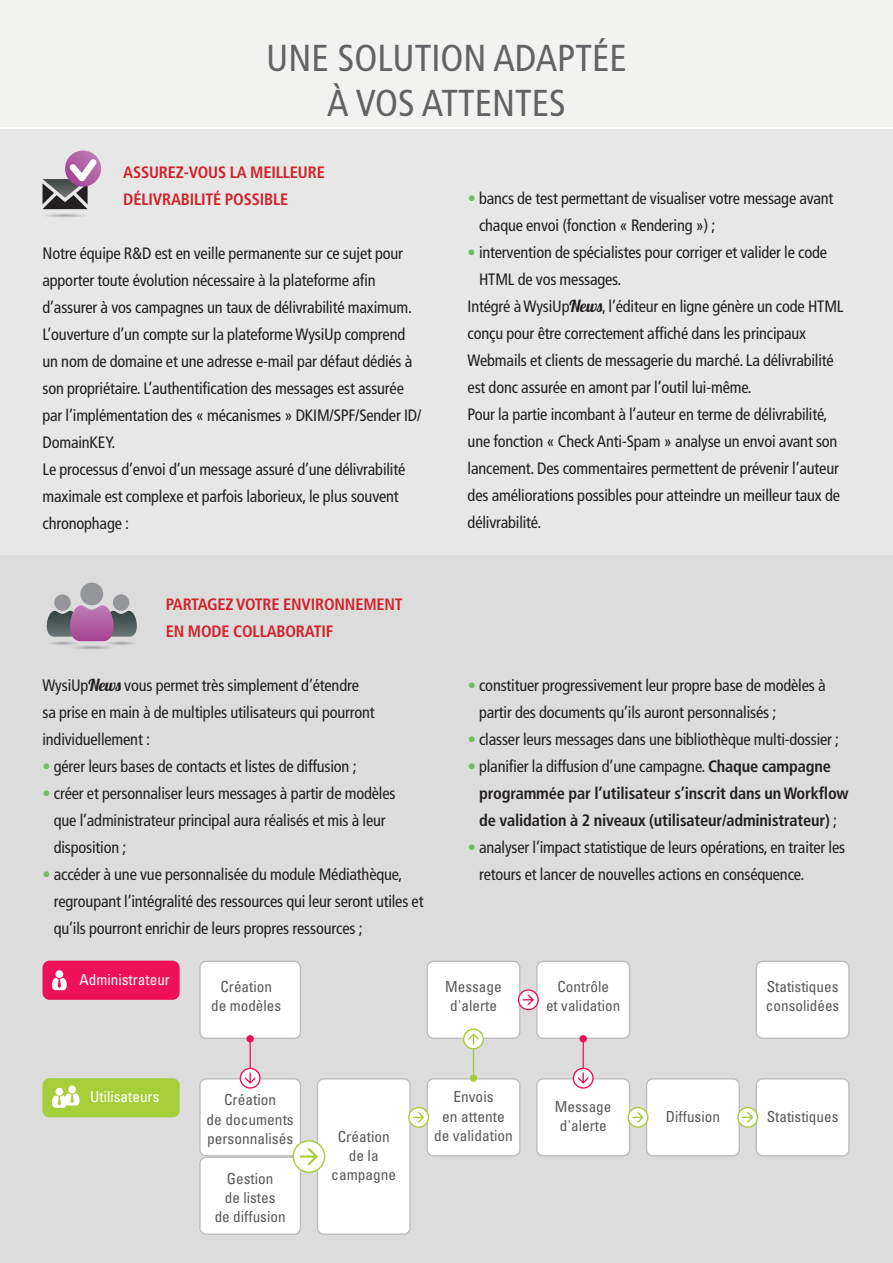
<style>
.page{position:relative;width:893px;height:1263px;background:#fff}
.page>*{position:absolute;margin:0;border:0;box-sizing:border-box;transform-origin:0 0}
.t1{font:condensed 37.5px/45px "Frutiger LT Std";color:#636366;text-align:center}
.t2{font:condensed 16.5px/27px "Frutiger LT Std";letter-spacing:-.01em;color:#231f20}
.t3{font:700 condensed 16.5px/27px "Frutiger LT Std";letter-spacing:-.01em;color:#231f20}
.t4{font:700 condensed 16.5px/27px "Frutiger LT Std";letter-spacing:-.01em;color:#d1232a}
.t5{font:condensed 15.15px/19.4px "Univers LT Std";color:#57585a;text-align:center}
.t6{font:condensed 15.15px "Univers LT Std";color:#fff}
.s1{font-family:"Lobster 1.4";font-stretch:normal}
.s2{color:#6dbf5d}
.s3{font-weight:400;color:#6dbf5d}
.s4{font-weight:400}
</style>
<div class="page">
<div style="left:0;top:128px;width:893px;height:1135px;background:#e6e7e6"></div>
<div style="left:0;top:0;width:893px;height:128px;background:#f2f3f1"></div>
<hr style="left:0;top:127px;width:893px;height:1px;background:#fff">
<div style="left:0;top:556px;width:893px;height:707px;background:#dcdcdc"></div>
<div style="left:43px;top:961px;width:137px;height:39px;background:#ee1059;border-radius:7px"></div>
<div style="left:55px;top:970px;width:8px;height:8px;background:#fff;border-radius:50%"></div>
<svg style="left:51px;top:978px;width:16px;height:12px"></svg>
<div style="left:43px;top:1078px;width:137px;height:39px;background:#a6ce39;border-radius:7px"></div>
<div style="left:55px;top:1088px;width:8px;height:7px;background:#fff;border-radius:50%"></div>
<div style="left:68px;top:1085px;width:8px;height:8px;background:#fff;border-radius:50%"></div>
<svg style="left:51px;top:1093px;width:29px;height:15px"></svg>
<svg style="left:199px;top:961px;width:102px;height:78px;background:#fbfbfb"></svg>
<svg style="left:756px;top:961px;width:94px;height:78px;background:#fbfbfb"></svg>
<div style="left:246px;top:1035px;width:8px;height:7px;background:#ee1059;border-radius:50%"></div>
<hr style="left:250px;top:1039px;width:1px;height:39px;background:#ee1059">
<svg style="left:240px;top:1068px;width:20px;height:20px"></svg>
<div style="left:240px;top:1068px;width:21px;height:21px;border:1px solid #ee1059;border-radius:50%"></div>
<hr style="left:583px;top:1039px;width:1px;height:39px;background:#ee1059">
<svg style="left:573px;top:1068px;width:20px;height:20px"></svg>
<div style="left:573px;top:1068px;width:21px;height:21px;border:1px solid #ee1059;border-radius:50%"></div>
<hr style="left:473px;top:1031px;width:1px;height:47px;background:#a6ce39">
<svg style="left:464px;top:1029px;width:19px;height:20px"></svg>
<div style="left:463px;top:1028px;width:21px;height:21px;border:1px solid #a6ce39;border-radius:50%"></div>
<svg style="left:199px;top:1072px;width:321px;height:163px"></svg>
<svg style="left:426px;top:961px;width:204px;height:84px;background:#f7f5f5"></svg>
<svg style="left:536px;top:1072px;width:314px;height:84px"></svg>
<div style="left:113px;top:594px;width:16px;height:17px;background:#939598;border-radius:50%"></div>
<div style="left:54px;top:594px;width:17px;height:17px;background:#939598;border-radius:50%"></div>
<div style="left:80px;top:583px;width:23px;height:22px;background:#939598;border-radius:50%"></div>
<svg style="left:46px;top:605px;width:91px;height:36px"></svg>
<svg style="left:65px;top:151px;width:36px;height:36px"></svg>
<svg style="left:43px;top:159px;width:54px;height:50px"></svg>
<h1 class="t1" style="left:266px;top:35px;width:362px">UNE SOLUTION ADAPTÉE<br>À VOS ATTENTES</h1>
<p class="t4" style="left:123px;top:158px;width:203px">ASSUREZ-VOUS LA MEILLEURE<br>DÉLIVRABILITÉ POSSIBLE</p>
<p class="t2" style="left:43px;top:239px;width:380px">Notre équipe R&amp;D est en veille permanente sur ce sujet pour apporter toute évolution nécessaire à la plateforme afin d’assurer à vos campagnes un taux de délivrabilité maximum.<br>L’ouverture d’un compte sur la plateforme WysiUp comprend un nom de domaine et une adresse e-mail par défaut dédiés à son propriétaire. L’authentification des messages est assurée par l’implémentation des « mécanismes » DKIM/SPF/Sender ID/ DomainKEY.<br>Le processus d’envoi d’un message assuré d’une délivrabilité maximale est complexe et parfois laborieux, le plus souvent chronophage :</p>
<p class="t4" style="left:166px;top:590px;width:238px">PARTAGEZ VOTRE ENVIRONNEMENT<br>EN MODE COLLABORATIF</p>
<p class="t2" style="left:42px;top:671px;width:334px">WysiUp<span class="s1">News</span> vous permet très simplement d’étendre sa prise en main à de multiples utilisateurs qui pourront individuellement :</p>
<p class="t2" style="left:42px;top:752px;width:316px"><span class="s2">•</span> gérer leurs bases de contacts et listes de diffusion ;</p>
<p class="t2" style="left:54px;top:779px;width:343px;text-indent:-11px"><span class="s2">•</span> créer et personnaliser leurs messages à partir de modèles que l’administrateur principal aura réalisés et mis à leur disposition ;</p>
<p class="t2" style="left:54px;top:860px;width:371px;text-indent:-11px"><span class="s2">•</span> accéder à une vue personnalisée du module Médiathèque, regroupant l’intégralité des ressources qui leur seront utiles et qu’ils pourront enrichir de leurs propres ressources ;</p>
<p class="t2" style="left:479px;top:185px;width:356px;text-indent:-11px"><span class="s2">•</span> bancs de test permettant de visualiser votre message avant chaque envoi (fonction « Rendering ») ;</p>
<p class="t2" style="left:468px;top:239px;width:361px"><span class="s2">•</span> intervention de spécialistes pour corriger et valider le code</p>
<p class="t2" style="left:479px;top:266px;width:144px">HTML de vos messages.</p>
<p class="t2" style="left:468px;top:293px;width:377px">Intégré à WysiUp<span class="s1">News</span>, l’éditeur en ligne génère un code HTML</p>
<p class="t2" style="left:468px;top:320px;width:340px">conçu pour être correctement affiché dans les principaux</p>
<p class="t2" style="left:468px;top:347px;width:368px">Webmails et clients de messagerie du marché. La délivrabilité</p>
<p class="t2" style="left:468px;top:374px;width:286px">est donc assurée en amont par l’outil lui-même.</p>
<p class="t2" style="left:468px;top:401px;width:361px">Pour la partie incombant à l’auteur en terme de délivrabilité,</p>
<p class="t2" style="left:468px;top:428px;width:371px">une fonction « Check Anti-Spam » analyse un envoi avant son</p>
<p class="t2" style="left:468px;top:455px;width:373px">lancement. Des commentaires permettent de prévenir l’auteur</p>
<p class="t2" style="left:468px;top:482px;width:374px">des améliorations possibles pour atteindre un meilleur taux de</p>
<p class="t2" style="left:468px;top:509px;width:75px">délivrabilité.</p>
<p class="t2" style="left:479px;top:671px;width:348px;text-indent:-11px"><span class="s2">•</span> constituer progressivement leur propre base de modèles à partir des documents qu’ils auront personnalisés ;</p>
<p class="t2" style="left:468px;top:725px;width:373px"><span class="s2">•</span> classer leurs messages dans une bibliothèque multi-dossier ;</p>
<p class="t3" style="left:479px;top:752px;width:371px;text-indent:-11px"><span class="s3">•</span> <span class="s4">planifier la diffusion d’une campagne.</span> Chaque campagne programmée par l’utilisateur s’inscrit dans un Workflow de validation à 2 niveaux (utilisateur/administrateur) <span class="s4">;</span></p>
<p class="t2" style="left:479px;top:833px;width:368px;text-indent:-11px"><span class="s2">•</span> analyser l’impact statistique de leurs opérations, en traiter les retours et lancer de nouvelles actions en conséquence.</p>
<p class="t6" style="left:80px;top:970px;width:92px">Administrateur</p>
<p class="t6" style="left:90px;top:1087px;width:71px">Utilisateurs</p>
<p class="t5" style="left:211px;top:977px;width:72px">Création de modèles</p>
<p class="t5" style="left:445px;top:977px;width:58px">Message d'alerte</p>
<p class="t5" style="left:207px;top:1090px;width:89px">Création<br>de documents personnalisés</p>
<p class="t5" style="left:215px;top:1168px;width:72px">Gestion<br>de listes<br>de diffusion</p>
<p class="t5" style="left:331px;top:1126px;width:66px">Création de la campagne</p>
<p class="t5" style="left:434px;top:1087px;width:80px">Envois<br>en attente de validation</p>
<p class="t5" style="left:546px;top:977px;width:76px">Contrôle<br>et validation</p>
<p class="t5" style="left:766px;top:977px;width:75px;text-align:left">Statistiques consolidées</p>
<p class="t5" style="left:555px;top:1097px;width:58px">Message d'alerte</p>
<p class="t5" style="left:666px;top:1106px;width:56px">Diffusion</p>
<p class="t5" style="left:767px;top:1106px;width:73px">Statistiques</p>
</div>
